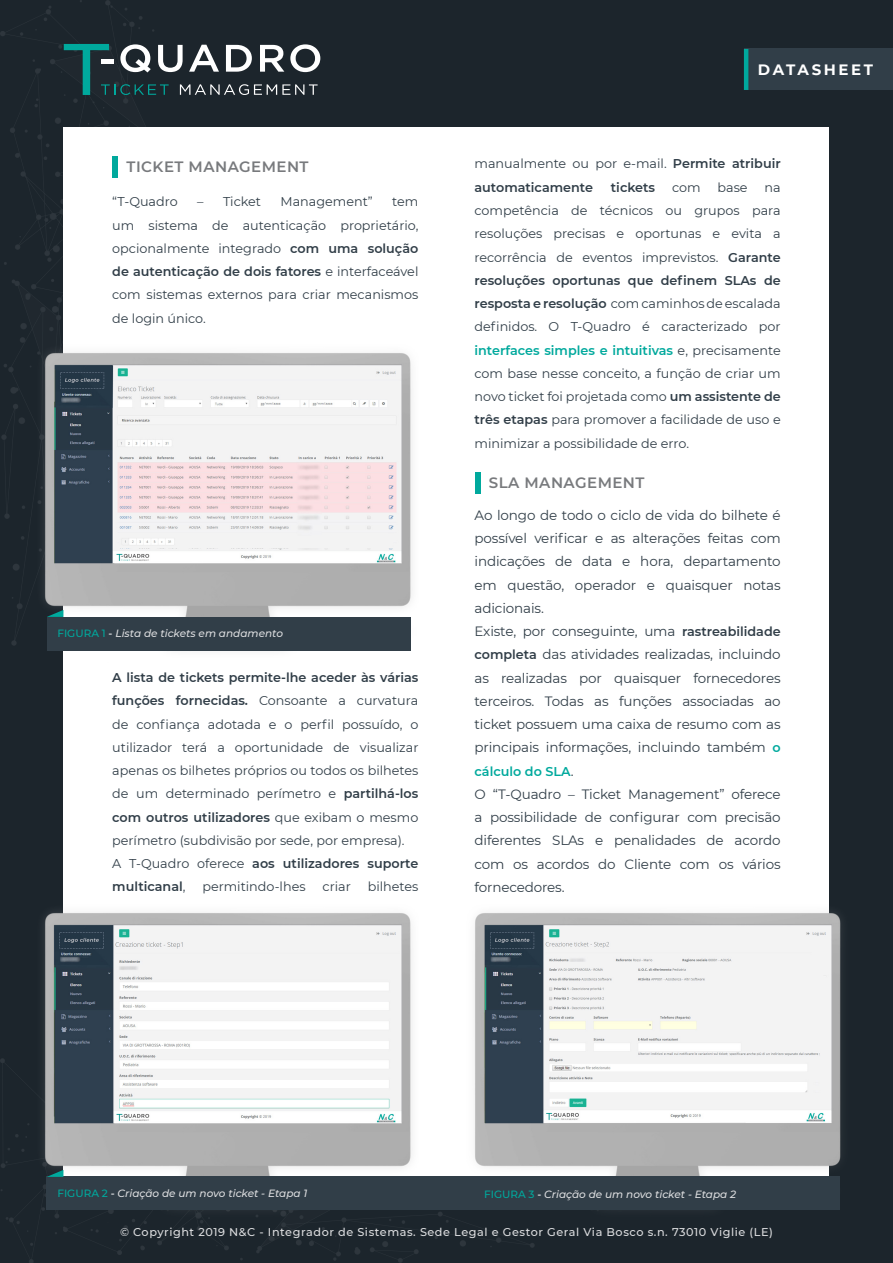
<style>
.page{position:relative;width:893px;height:1263px;background:#1c252c}
.page>*{position:absolute;margin:0;border:0;box-sizing:border-box;transform-origin:0 0}
.t1{font:600 15px "Montserrat";letter-spacing:.03em;color:#787a7d}
.t2{font:700 15px "Montserrat";letter-spacing:.17em;color:#fff}
.t3{font:13.5px/23.2px "Montserrat";letter-spacing:-.01em;color:#313e48}
.t4{font:12.75px/23.2px "Montserrat";color:#313e48;text-align:justify}
.t5{font:600 12.75px/23.2px "Montserrat";color:#313e48}
.t6{font:600 12.75px "Montserrat";color:#00a99d}
.t7{font:500 11.25px "Montserrat";letter-spacing:.05em;color:#dcdddf}
.t8{font:italic 500 10.5px "Montserrat";color:#dcdddf}
.t9{font:500 10.5px "Montserrat";color:#00a99d}
.s1{font-weight:600}
.s2{font-style:normal;color:#00a99d}
.s3{font-style:normal;color:#fff}
.s4{font-weight:400}
.s5{font-weight:600;color:#00a99d}
.s6{font-weight:600;font-size:12.75px}
.s7{font-weight:600;font-size:12.75px;color:#00a99d}
.s8{font-weight:400;font-size:13.5px;color:#313e48}
</style>
<div class="page">
<div style="left:64px;top:128px;width:765px;height:1071px;background:#fff"></div>
<svg style="left:64px;top:44px;width:256px;height:51px;background:#46575b"></svg>
<img style="left:35px;top:344px;width:377px;height:318px">
<img style="left:35px;top:904px;width:383px;height:318px">
<img style="left:466px;top:904px;width:383px;height:318px">
<div style="left:47px;top:617px;width:364px;height:33px;background:#313e48"></div>
<div style="left:47px;top:1177px;width:793px;height:33px;background:#313e48"></div>
<svg style="left:47px;top:610px;width:16px;height:7px"></svg>
<svg style="left:47px;top:1170px;width:16px;height:7px"></svg>
<div style="left:112px;top:156px;width:6px;height:21px;background:#00a99d"></div>
<div style="left:475px;top:472px;width:5px;height:22px;background:#00a99d"></div>
<div style="left:744px;top:49px;width:149px;height:41px;background:#313e48"></div>
<hr style="left:744px;top:49px;width:4px;height:41px;background:#00a99d">
<p class="t1" style="left:127px;top:156px;width:90px">Tic ket Management</p>
<p class="t4" style="left:112px;top:190px;width:67px">“T-Quadro</p>
<p class="t4" style="left:197px;top:190px;width:65px">– Ticket</p>
<p class="t4" style="left:281px;top:190px;width:94px">Management”</p>
<p class="t4" style="left:112px;top:190px;width:308px;text-indent:280px">tem um sistema de autenticação proprietário, opcionalmente integrado <span class="s1">com uma solução de autenticação de dois fatores</span> e interfaceável com sistemas externos para criar mecanismos de login único.</p>
<p class="t8" style="left:57px;top:626px;width:227px"><span class="s2">FIGURA 1</span> <span class="s3">-</span> Lista de tickets em andamento</p>
<p class="t4" style="left:112px;top:665px;width:308px;text-align:left"><span class="s1">A lista de tickets permite-lhe aceder às várias funções fornecidas.</span> Consoante a curvatura de confiança adotada e o perfil possuído, o utilizador terá a oportunidade de visualizar apenas os bilhetes próprios ou todos os bilhetes de um determinado perímetro e <span class="s1">partilhá-los com outros utilizadores</span> que exibam o mesmo perímetro (subdivisão por sede, por empresa).<br>A T-Quadro oferece <span class="s1">aos utilizadores suporte multicanal</span>,</p>
<p class="t4" style="left:202px;top:875px;width:105px">permitindo-lhes</p>
<p class="t4" style="left:323px;top:875px;width:30px">criar</p>
<p class="t4" style="left:368px;top:875px;width:52px">bilhetes</p>
<p class="t2" style="left:758px;top:58px;width:117px">DATASHEET</p>
<p class="t5" style="left:475px;top:152px;width:308px"><span class="s4">manualmente ou por e-mail.</span> Permite atribuir automaticamente</p>
<p class="t5" style="left:611px;top:175px;width:46px">tickets</p>
<p class="t4" style="left:672px;top:175px;width:30px">com</p>
<p class="t4" style="left:717px;top:175px;width:32px">base</p>
<p class="t4" style="left:475px;top:175px;width:308px;text-indent:290px">na competência de técnicos ou grupos para resoluções precisas e oportunas e evita a recorrência de eventos imprevistos. <span class="s1">Garante resoluções oportunas que definem SLAs de resposta e resolução</span> com caminhos de escalada definidos. O T-Quadro é caracterizado por <span class="s5">interfaces simples e intuitivas</span> e, precisamente com base nesse conceito, a função de criar um novo ticket foi projetada como <span class="s1">um assistente de três etapas</span> para promover a facilidade de uso e minimizar a possibilidade de erro.</p>
<p class="t1" style="left:489px;top:472px;width:64px">SLA Management</p>
<p class="t3" style="left:475px;top:503px;width:308px">Ao longo de todo o ciclo de vida do bilhete é possível verificar e as alterações feitas com indicações de data e hora, departamento em questão, operador e quaisquer notas adicionais.<br>Existe, por conseguinte, uma <span class="s6">rastreabilidade completa</span> das atividades realizadas, incluindo as realizadas por quaisquer fornecedores terceiros. Todas as funções associadas ao ticket possuem uma caixa de resumo com as principais informações, incluindo também <span class="s7">o</span></p>
<p class="t6" style="left:475px;top:762px;width:100px">cálculo do SLA<span class="s8">.</span></p>
<p class="t3" style="left:475px;top:782px;width:308px;text-align:justify">O “T-Quadro – Ticket Management” oferece a possibilidade de configurar com precisão diferentes SLAs e penalidades de acordo com os acordos do Cliente com os vários fornecedores.</p>
<p class="t9" style="left:57px;top:1186px;width:15px">Figur</p>
<p class="t8" style="left:91px;top:1186px;width:218px"><span class="s2">A 2</span> <span class="s3">-</span> Criação de um novo ticket - Etapa 1</p>
<p class="t9" style="left:484px;top:1187px;width:15px">Figur</p>
<p class="t8" style="left:518px;top:1187px;width:220px"><span class="s2">A 3</span> <span class="s3">-</span> Criação de um novo ticket - Etapa 2</p>
<p class="t7" style="left:120px;top:1224px;width:654px">© Copyright 2019 N&amp;C - Integrador de Sistemas. Sede Legal e Gestor Geral Via Bosco s.n. 73010 Viglie (LE)</p>
</div>
